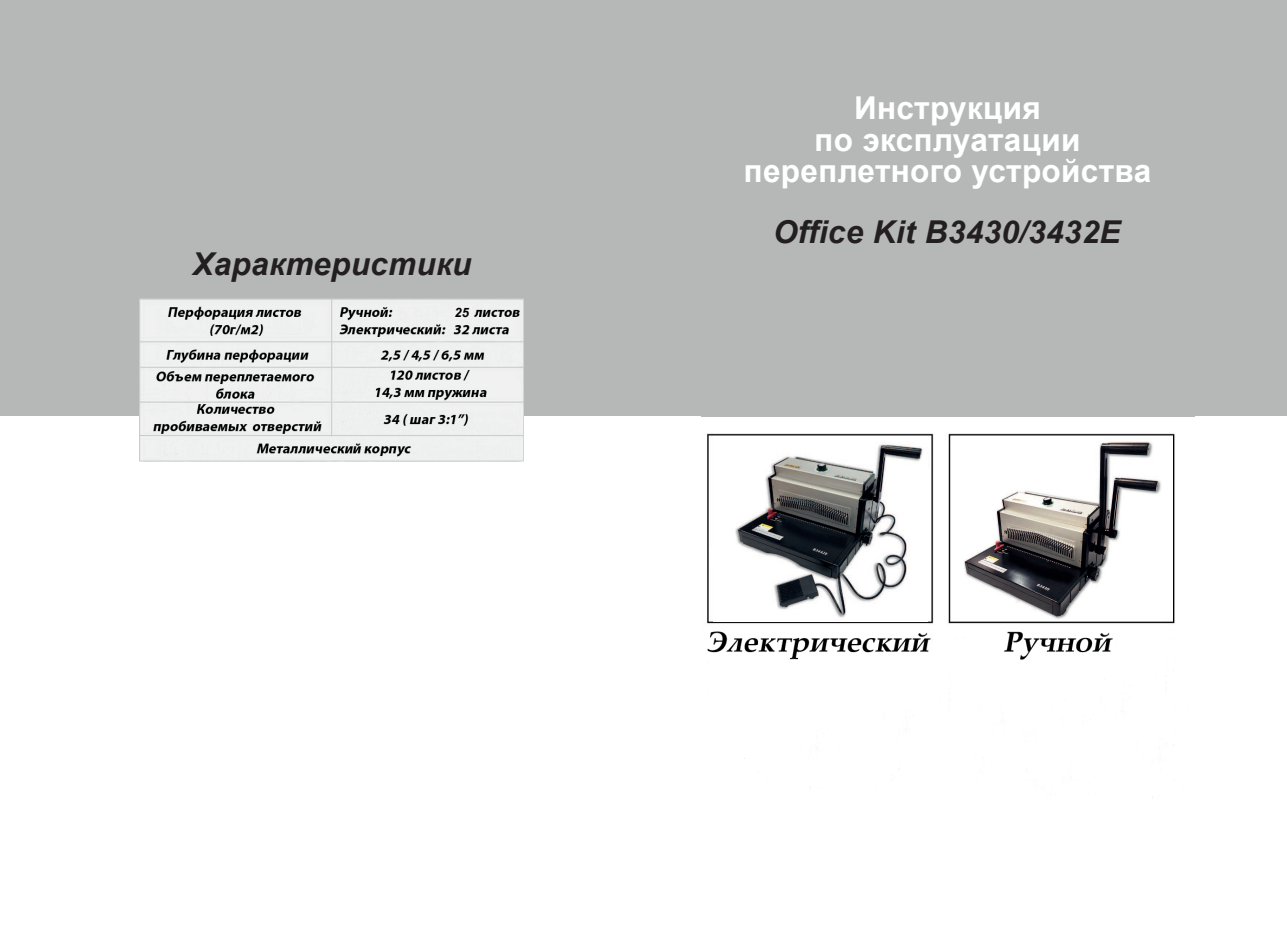
<style>
.page{position:relative;width:1287px;height:930px;background:#fff}
.page>*{position:absolute;margin:0;border:0;box-sizing:border-box;transform-origin:0 0}
.t1{font:700 31.5px/31.5px "Arial";letter-spacing:.01em;color:#fff;text-align:center}
.t2{font:italic 700 31.5px "Arial";letter-spacing:.01em;color:#231f20}
.t3{font:italic 700 12.9px "Arial";color:#000001}
</style>
<div class="page">
<img style="left:701px;top:416px;width:494px;height:382px">
<div style="left:954px;top:580px;width:11px;height:25px;background:#fff"></div>
<img style="left:960px;top:440px;width:204px;height:179px">
<img style="left:713px;top:437px;width:214px;height:185px">
<div style="left:709px;top:547px;width:9px;height:20px;background:#fff"></div>
<div style="left:0;top:0;width:1286px;height:416px;background:#b6b8b8"></div>
<img style="left:140px;top:298px;width:383px;height:164px">
<div style="left:453px;top:306px;width:19px;height:13px;background:#f0f1f0"></div>
<p class="t2" style="left:192px;top:243px;width:280px">Характеристики</p>
<p class="t3" style="left:454px;top:305px;width:16px">25</p>
<p class="t1" style="left:743px;top:93px;width:409px">Инструкция<br>по эксплуатации переплетного устройства</p>
<p class="t2" style="left:773px;top:213px;width:349px">Office Kit B3430/3432E</p>
</div>
